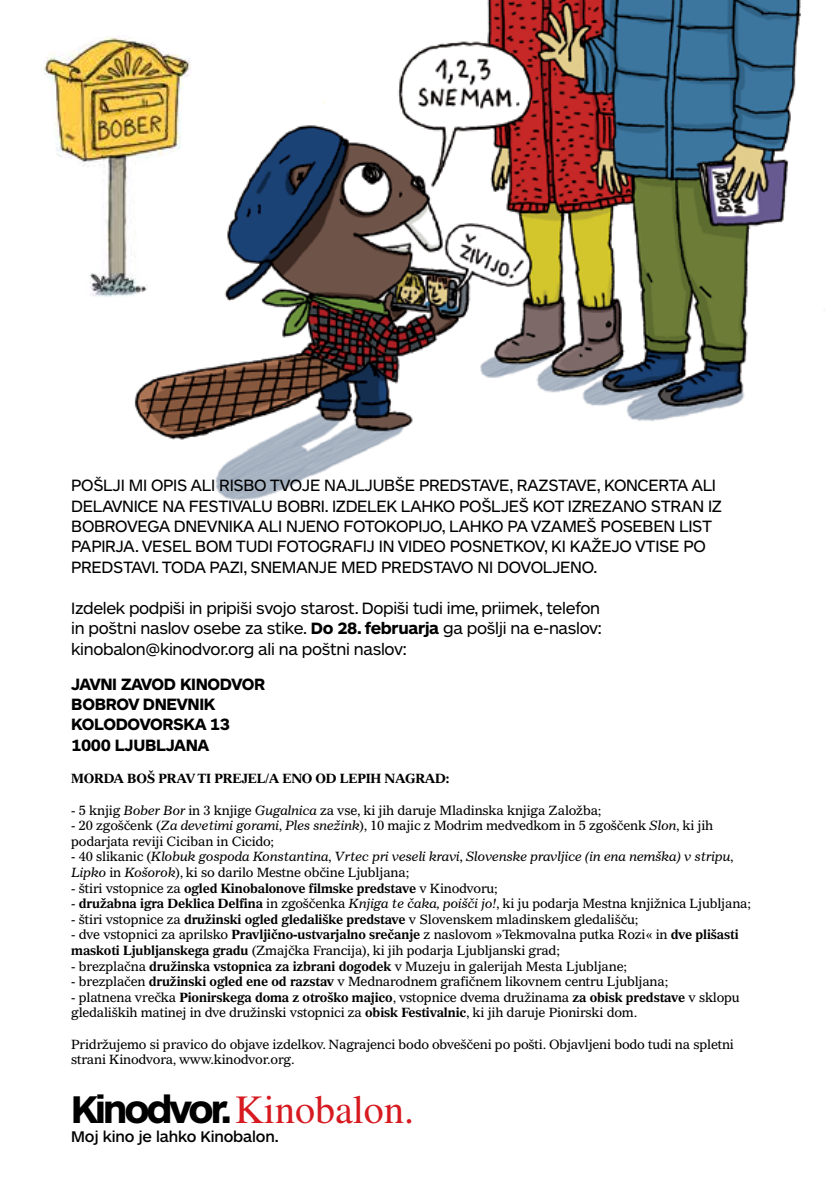
<style>
.page{position:relative;width:840px;height:1191px;background:#fff}
.page>*{position:absolute;margin:0;border:0;box-sizing:border-box;transform-origin:0 0}
.t1{font:40px "Times OT";color:#d71920}
.t2{font:17px/20.4px "Maquette OT";letter-spacing:-.02em;color:#000;text-align:justify}
.t3{font:700 17px/20.4px "Maquette OT";letter-spacing:-.02em;color:#000}
.t4{font:500 16px "Maquette OT";letter-spacing:-.01em;color:#000}
.t5{font:13px/15.6px "Gazette OT";letter-spacing:-.02em;color:#000}
.t6{font:italic 13px/15.6px "Gazette OT";letter-spacing:-.02em;color:#000}
.t7{font:700 13px "Gazette OT";letter-spacing:-.02em;color:#000}
.s1{font-weight:700}
.s2{font-style:italic}
.s3{font-style:normal}
.s4{font-weight:400}
.s5{font-family:"Maquette OT";font-weight:700;color:#000}
</style>
<div class="page">
<img style="left:134px;top:0;width:667px;height:501px">
<img style="left:44px;top:35px;width:147px;height:267px">
<p class="t2" style="left:71px;top:475px;width:652px;text-align:left">POŠLJI MI OPIS ALI RISBO TVOJE NAJLJUBŠE PREDSTAVE, RAZSTAVE, KONCERTA ALI DELAVNICE NA FESTIVALU BOBRI. IZDELEK LAHKO POŠLJEŠ KOT IZREZANO STRAN IZ BOBROVEGA DNEVNIKA ALI NJENO FOTOKOPIJO, LAHKO PA VZAMEŠ POSEBEN LIST PAPIRJA. VESEL BOM TUDI FOTOGRAFIJ IN VIDEO POSNETKOV, KI KAŽEJO VTISE PO PREDSTAVI. TODA PAZI, SNEMANJE MED PREDSTAVO NI DOVOLJENO.</p>
<h2 class="t2" style="left:71px;top:598px;width:532px">Izdelek podpiši in pripiši svojo starost. Dopiši tudi ime, priimek, telefon in poštni naslov osebe za stike. <span class="s1">Do 28. februarja</span> ga pošlji na e-naslov: kinobalon@kinodvor.org ali na poštni naslov:</h2>
<h2 class="t3" style="left:71px;top:673px;width:195px">JAVNI ZAVOD KINODVOR<br>BOBROV DNEVNIK<br>KOLODOVORSKA 13<br>1000 LJUB LJANA</h2>
<p class="t7" style="left:71px;top:770px;width:379px">MORDA BOŠ PRAV TI PREJEL/A ENO OD LEPIH NAGRAD:</p>
<p class="t5" style="left:71px;top:802px;width:531px">- 5 knjig <span class="s2">Bober Bor</span> in 3 knjige <span class="s2">Gugalnica</span> za vse, ki jih daruje Mladinska knjiga Založba;</p>
<p class="t5" style="left:71px;top:817px;width:643px">- 20 zgoščenk (<span class="s2">Za devetimi gorami</span>, <span class="s2">Ples snežink</span>), 10 majic z Modrim medvedkom in 5 zgoščenk <span class="s2">Slon</span>, ki jih podarjata reviji Ciciban in Cicido;</p>
<p class="t6" style="left:71px;top:848px;width:663px"><span class="s3">- 40 slikanic (</span>Klobuk gospoda Konstantina<span class="s3">,</span> Vrtec pri veseli kravi<span class="s3">,</span> Slovenske pravljice (in ena nemška) v stripu<span class="s3">,<br></span>Lipko <span class="s3">in</span> Košorok<span class="s3">), ki so darilo Mestne občine Ljubljana;</span></p>
<p class="t7" style="left:71px;top:879px;width:428px"><span class="s4">- štiri vstopnice za</span> ogled Kinobalonove filmske predstave <span class="s4">v Kinodvoru;</span></p>
<p class="t5" style="left:71px;top:895px;width:681px">- <span class="s1">družabna igra Deklica Delfina</span> in zgoščenka <span class="s2">Knjiga te čaka, poišči jo!</span>, ki ju podarja Mestna knjižnica Ljubljana;</p>
<p class="t5" style="left:71px;top:911px;width:568px">- štiri vstopnice za <span class="s1">družinski ogled gledališke predstave</span> v Slovenskem mladinskem gledališču;</p>
<p class="t5" style="left:71px;top:927px;width:668px">- dve vstopnici za aprilsko <span class="s1">Pravljično-ustvarjalno srečanje</span> z naslovom »Tekmovalna putka Rozi« in <span class="s1">dve plišasti maskoti Ljubljanskega gradu</span> (Zmajčka Francija), ki jih podarja Ljubljanski grad;</p>
<p class="t5" style="left:71px;top:958px;width:557px">- brezplačna <span class="s1">družinska vstopnica za izbrani dogodek</span> v Muzeju in galerijah Mesta Ljubljane;</p>
<p class="t5" style="left:71px;top:973px;width:598px">- brezplačen <span class="s1">družinski ogled ene od razstav</span> v Mednarodnem grafičnem likovnem centru Ljubljana;</p>
<p class="t5" style="left:71px;top:989px;width:669px">- platnena vrečka <span class="s1">Pionirskega doma z otroško majico</span>, vstopnice dvema družinama <span class="s1">za obisk predstave</span> v sklopu gledaliških matinej in dve družinski vstopnici za <span class="s1">obisk Festivalnic</span>, ki jih daruje Pionirski dom.</p>
<p class="t5" style="left:71px;top:1036px;width:664px">Pridržujemo si pravico do objave izdelkov. Nagrajenci bodo obveščeni po pošti. Objavljeni bodo tudi na spletni strani Kinodvora, www.kinodvor.org.</p>
<h1 class="t1" style="left:71px;top:1087px;width:344px"><span class="s5">Kinodvor.</span> Kinobalon.</h1>
<p class="t4" style="left:71px;top:1128px;width:209px">Moj kino je lahko Kinobalon.</p>
</div>
